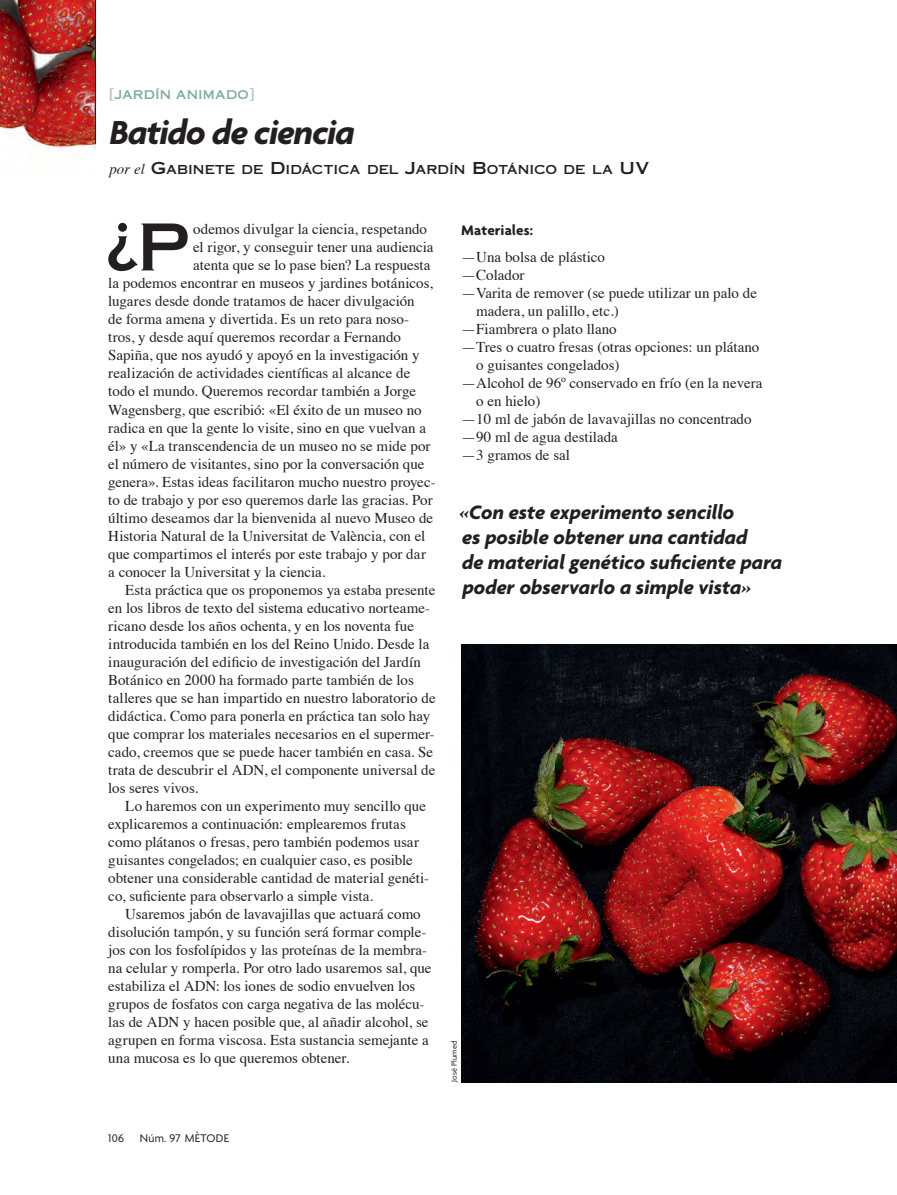
<style>
.page{position:relative;width:897px;height:1195px;background:#fff}
.page>*{position:absolute;margin:0;border:0;box-sizing:border-box;transform-origin:0 0}
.t1{font:64.5px "Copperplate Thirty One AB";color:#231f20}
.t2{font:italic 700 36px "Agenda";letter-spacing:-.025em;color:#231f20}
.DESTACADO{font:italic 700 21px/25.2px "Agenda";letter-spacing:.005em;color:#231f20}
.t3{font:15px/18px "Times";color:#231f20}
.t4{font:700 15px "Agenda";color:#231f20}
.t5{font:15px "Copperplate Thirty One AB";color:#bcbdc0}
.t6{font:12.3px "Copperplate Thirty One AB";letter-spacing:-.005em;color:#231f20}
.t7{font:12px "Agenda";letter-spacing:.02em;color:#231f20}
.t8{font:12px "Copperplate Thirty One AB";color:#7ead9c}
._15_CREDITOS_FOTOGRA{font:8.25px "Agenda";letter-spacing:.02em;color:#231f20}
.s1{font-size:15px;color:#bcbdc0}
.s2{font-family:"Times";font-style:italic;font-size:15px}
.s3{font-size:16.5px}
</style>
<div class="page">
<img style="left:0;top:0;width:95px;height:157px">
<img style="left:461px;top:644px;width:436px;height:438px">
<hr style="left:95px;top:0;width:1px;height:144px;background:#231f20">
<p class="t8" style="left:109px;top:87px;width:17px"><span class="s1">[</span>JARDÍN</p>
<p class="t8" style="left:176px;top:87px;width:12px">ANIMADO</p>
<p class="t5" style="left:249px;top:84px;width:7px">]</p>
<p class="t2" style="left:110px;top:110px;width:247px">Batido de ciencia</p>
<p class="t6" style="left:109px;top:162px;width:541px"><span class="s2">por el</span> <span class="s3">G</span>ABINETE DE <span class="s3">D</span>IDÁCTICA DEL <span class="s3">J</span>ARDÍN <span class="s3">B</span>OTÁNICO DE LA <span class="s3">UV</span></p>
<p class="t1" style="left:107px;top:208px;width:85px">¿P</p>
<p class="t3" style="left:193px;top:219px;width:235px">odemos divulgar la ciencia, respetando</p>
<p class="t3" style="left:193px;top:237px;width:242px">el rigor, y conseguir tener una audiencia</p>
<p class="t3" style="left:193px;top:255px;width:239px">atenta que se lo pase bien? La respuesta</p>
<p class="t3" style="left:108px;top:273px;width:326px">la podemos encontrar en museos y jardines botánicos,</p>
<p class="t3" style="left:108px;top:291px;width:308px">lugares desde donde tratamos de hacer divulgación</p>
<p class="t3" style="left:108px;top:309px;width:302px">de forma amena y divertida. Es un reto para noso-</p>
<p class="t3" style="left:108px;top:327px;width:294px">tros, y desde aquí queremos recordar a Fernando</p>
<p class="t3" style="left:108px;top:345px;width:313px">Sapiña, que nos ayudó y apoyó en la investigación y</p>
<p class="t3" style="left:108px;top:363px;width:304px">realización de actividades científicas al alcance de</p>
<p class="t3" style="left:108px;top:381px;width:309px">todo el mundo. Queremos recordar también a Jorge</p>
<p class="t3" style="left:108px;top:399px;width:315px">Wagensberg, que escribió: «El éxito de un museo no</p>
<p class="t3" style="left:108px;top:417px;width:319px">radica en que la gente lo visite, sino en que vuelvan a</p>
<p class="t3" style="left:108px;top:435px;width:324px">él» y «La transcendencia de un museo no se mide por</p>
<p class="t3" style="left:108px;top:453px;width:318px">el número de visitantes, sino por la conversación que</p>
<p class="t3" style="left:108px;top:471px;width:329px">genera». Estas ideas facilitaron mucho nuestro proyec-</p>
<p class="t3" style="left:108px;top:489px;width:326px">to de trabajo y por eso queremos darle las gracias. Por</p>
<p class="t3" style="left:108px;top:507px;width:326px">último deseamos dar la bienvenida al nuevo Museo de</p>
<p class="t3" style="left:108px;top:525px;width:318px">Historia Natural de la Universitat de València, con el</p>
<p class="t3" style="left:108px;top:543px;width:319px">que compartimos el interés por este trabajo y por dar</p>
<p class="t3" style="left:108px;top:561px;width:219px">a conocer la Universitat y la ciencia.</p>
<p class="t3" style="left:108px;top:579px;width:329px;text-indent:17px">Esta práctica que os proponemos ya estaba presente en los libros de texto del sistema educativo norteame&shy;ricano desde los años ochenta, y en los noventa fue introducida también en los del Reino Unido. Desde la inauguración del edificio de investigación del Jardín Botánico en 2000 ha formado parte también de los talleres que se han impartido en nuestro laboratorio de didáctica. Como para ponerla en práctica tan solo hay que comprar los materiales necesarios en el supermer&shy;cado, creemos que se puede hacer también en casa. Se trata de descubrir el ADN, el componente universal de los seres vivos.</p>
<p class="t3" style="left:108px;top:795px;width:322px;text-indent:17px">Lo haremos con un experimento muy sencillo que explicaremos a continuación: emplearemos frutas como plátanos o fresas, pero también podemos usar guisantes congelados; en cualquier caso, es posible obtener una considerable cantidad de material genéti&shy;co, suficiente para observarlo a simple vista.</p>
<p class="t3" style="left:108px;top:903px;width:325px;text-indent:17px">Usaremos jabón de lavavajillas que actuará como disolución tampón, y su función será formar comple&shy;jos con los fosfolípidos y las proteínas de la membra&shy;na celular y romperla. Por otro lado usaremos sal, que estabiliza el ADN: los iones de sodio envuelven los grupos de fosfatos con carga negativa de las molécu&shy;las de ADN y hacen posible que, al añadir alcohol, se agrupen en forma viscosa. Esta sustancia semejante a una mucosa es lo que queremos obtener.</p>
<p class="t4" style="left:461px;top:220px;width:73px">Materiales:</p>
<p class="t3" style="left:461px;top:246px;width:145px">—Una bolsa de plástico</p>
<p class="t3" style="left:461px;top:264px;width:65px">—Colador</p>
<p class="t3" style="left:476px;top:282px;width:282px;text-indent:-15px">—Varita de remover (se puede utilizar un palo de madera, un palillo, etc.)</p>
<p class="t3" style="left:461px;top:318px;width:157px">—Fiambrera o plato llano</p>
<p class="t3" style="left:476px;top:336px;width:285px;text-indent:-15px">—Tres o cuatro fresas (otras opciones: un plátano o guisantes congelados)</p>
<p class="t3" style="left:476px;top:372px;width:288px;text-indent:-15px">—Alcohol de 96º conservado en frío (en la nevera o en hielo)</p>
<p class="t3" style="left:461px;top:408px;width:292px">—10 ml de jabón de lavavajillas no concentrado</p>
<p class="t3" style="left:461px;top:426px;width:158px">—90 ml de agua destilada</p>
<p class="t3" style="left:461px;top:444px;width:110px">—3 gramos de sal</p>
<p class="DESTACADO" style="left:460px;top:499px;width:324px">«Con este experimento sencillo<br>es posible obtener una cantidad<br>de material genético suficiente para poder observarlo a simple vista»</p>
<p class="_15_CREDITOS_FOTOGRA" style="left:449px;top:1082px;width:43px;rotate:-90deg">José Plumed</p>
<p class="t7" style="left:108px;top:1131px;width:17px">106</p>
<p class="t7" style="left:140px;top:1131px;width:91px">Núm. 97 MÈTODE</p>
</div>
